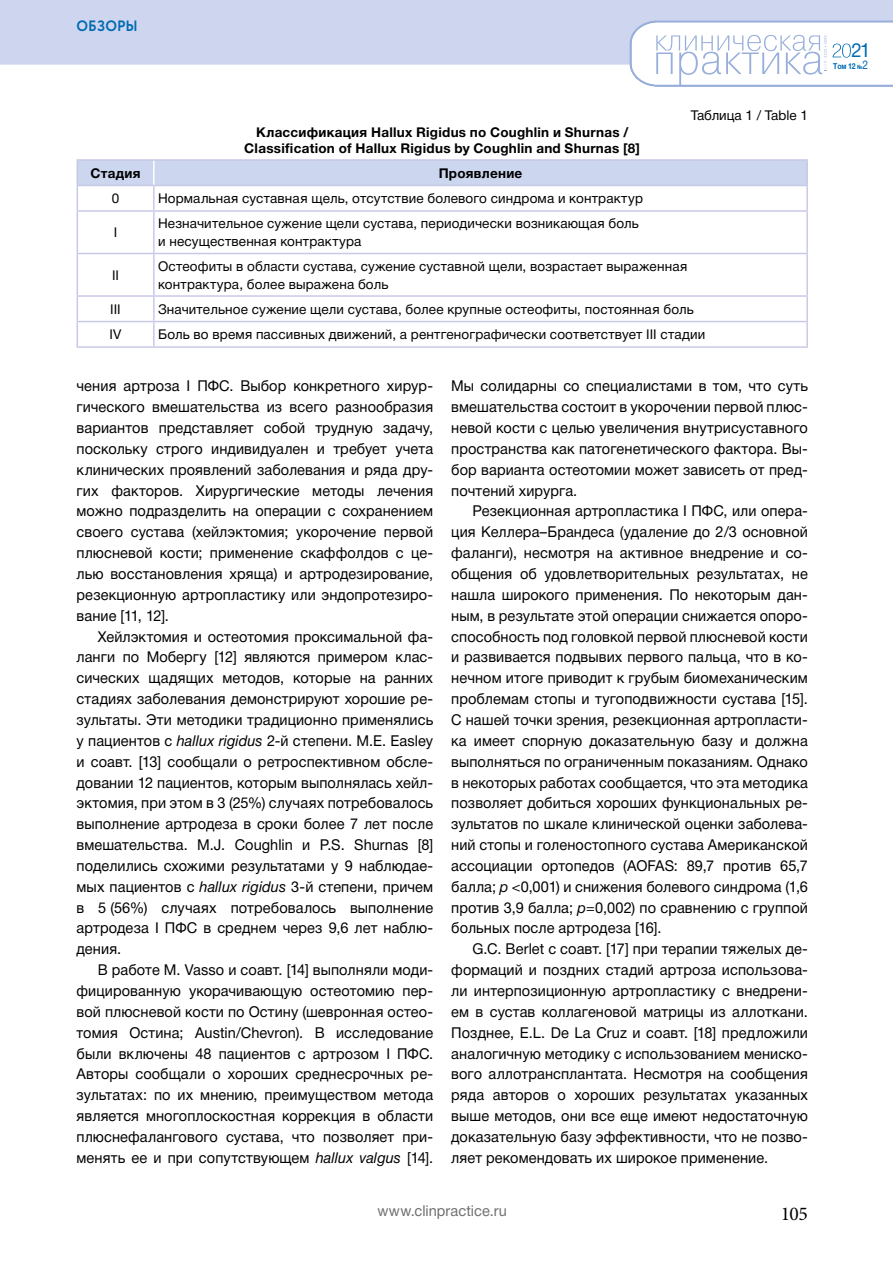
<style>
.page{position:relative;width:893px;height:1263px;background:#fff}
.page>*{position:absolute;margin:0;border:0;box-sizing:border-box;transform-origin:0 0}
.t1{font:19.5px "Minion Pro";color:#000}
.t2{font:19.5px "Helvetica Neue Cyr";color:#016ab3;scale:.95 1}
.t3{font:15px/20.9px "Helvetica Neue Cyr";letter-spacing:.005em;color:#000;text-align:justify}
.t4{font:15px "Helvetica Neue Cyr";letter-spacing:.005em;color:#706f6f}
.t5{font:700 15px "Circe";letter-spacing:-.005em;color:#016ab3;scale:.95 1}
.t6{font:13.5px/18px "Helvetica Neue Cyr";letter-spacing:.01em;color:#000}
.t7{font:700 13.5px/16.5px "Helvetica Neue Cyr";letter-spacing:.02em;color:#000;text-align:center}
.t8{font:700 8.25px "Helvetica Neue Cyr";color:#016ab3;scale:.85 1}
.s1{font-style:italic}
.s2{font-size:6px}
.s3{font-weight:400;font-size:12px}
</style>
<div class="page">
<div style="left:0;top:0;width:893px;height:65px;background:#cdd6ee"></div>
<svg style="left:629px;top:20px;width:264px;height:67px"></svg>
<hr style="left:77px;top:159px;width:77px;height:2px;background:#c8c9e7">
<hr style="left:154px;top:159px;width:654px;height:2px;background:#c8c9e7">
<hr style="left:806px;top:161px;width:2px;height:24px;background:#c8c9e7">
<svg style="left:77px;top:160px;width:729px;height:50px"></svg>
<hr style="left:154px;top:185px;width:654px;height:1px;background:#c8c9e7">
<hr style="left:153px;top:186px;width:2px;height:24px;background:#c8c9e7">
<hr style="left:806px;top:186px;width:2px;height:24px;background:#c8c9e7">
<hr style="left:77px;top:210px;width:77px;height:2px;background:#c8c9e7">
<hr style="left:77px;top:212px;width:1px;height:41px;background:#c8c9e7">
<hr style="left:154px;top:210px;width:654px;height:2px;background:#c8c9e7">
<hr style="left:153px;top:212px;width:2px;height:41px;background:#c8c9e7">
<hr style="left:806px;top:212px;width:2px;height:41px;background:#c8c9e7">
<hr style="left:77px;top:253px;width:77px;height:1px;background:#c8c9e7">
<hr style="left:77px;top:254px;width:1px;height:41px;background:#c8c9e7">
<hr style="left:154px;top:253px;width:654px;height:1px;background:#c8c9e7">
<hr style="left:153px;top:254px;width:2px;height:41px;background:#c8c9e7">
<hr style="left:806px;top:254px;width:2px;height:41px;background:#c8c9e7">
<hr style="left:77px;top:295px;width:77px;height:2px;background:#c8c9e7">
<hr style="left:154px;top:295px;width:654px;height:2px;background:#c8c9e7">
<hr style="left:153px;top:297px;width:2px;height:24px;background:#c8c9e7">
<hr style="left:806px;top:297px;width:2px;height:24px;background:#c8c9e7">
<hr style="left:77px;top:321px;width:77px;height:1px;background:#c8c9e7">
<svg style="left:77px;top:297px;width:1px;height:49px"></svg>
<hr style="left:154px;top:321px;width:654px;height:1px;background:#c8c9e7">
<hr style="left:153px;top:322px;width:2px;height:24px;background:#c8c9e7">
<hr style="left:806px;top:322px;width:2px;height:24px;background:#c8c9e7">
<hr style="left:77px;top:346px;width:77px;height:2px;background:#c8c9e7">
<hr style="left:154px;top:346px;width:654px;height:2px;background:#c8c9e7">
<hr style="left:153px;top:161px;width:2px;height:24px;background:#fff">
<p class="t5" style="left:77px;top:16px;width:66px">ОБЗОРЫ</p>
<p class="t7" style="left:244px;top:124px;width:397px">Классификация Hallux Rigidus по Coughlin и Shurnas /<br>Classification of Hallux Rigidus by Coughlin and Shurnas [8]</p>
<p class="t6" style="left:691px;top:107px;width:119px">Таблица 1 / Table 1</p>
<p class="t7" style="left:90px;top:165px;width:52px">Стадия</p>
<p class="t7" style="left:439px;top:165px;width:85px">Проявление</p>
<p class="t6" style="left:112px;top:189px;width:9px">0</p>
<p class="t6" style="left:158px;top:189px;width:486px">Нормальная суставная щель, отсутствие болевого синдрома и контрактур</p>
<p class="t6" style="left:114px;top:223px;width:5px">I</p>
<p class="t6" style="left:158px;top:214px;width:482px">Незначительное сужение щели сустава, периодически возникающая боль и несущественная контрактура</p>
<p class="t6" style="left:112px;top:266px;width:9px">II</p>
<p class="t6" style="left:158px;top:257px;width:531px">Остеофиты в области сустава, сужение суставной щели, возрастает выраженная контрактура, более выражена боль</p>
<p class="t6" style="left:110px;top:300px;width:12px">III</p>
<p class="t6" style="left:158px;top:300px;width:537px">Значительное сужение щели сустава, более крупные остеофиты, постоянная боль</p>
<p class="t6" style="left:110px;top:325px;width:13px">IV</p>
<p class="t6" style="left:158px;top:325px;width:549px">Боль во время пассивных движений, а рентгенографически соответствует III стадии</p>
<p class="t3" style="left:77px;top:376px;width:358px">чения артроза I ПФС. Выбор конкретного хирур&shy;гического вмешательства из всего разнообразия вариантов представляет собой трудную задачу, поскольку строго индивидуален и требует учета клинических проявлений заболевания и ряда дру&shy;гих факторов. Хирургические методы лечения можно подразделить на операции с сохранением своего сустава (хейлэктомия; укорочение первой плюсневой кости; применение скаффолдов с це&shy;лью восстановления хряща) и артродезирование, резекционную артропластику или эндопротезиро&shy;вание [11, 12].</p>
<p class="t3" style="left:77px;top:626px;width:358px;text-indent:21px">Хейлэктомия и остеотомия проксимальной фа&shy;ланги по Мобергу [12] являются примером клас&shy;сических щадящих методов, которые на ранних стадиях заболевания демонстрируют хорошие ре&shy;зультаты. Эти методики традиционно применялись у пациентов с <span class="s1">hallux rigidus</span> 2-й степени. M.E. Easley и соавт. [13] сообщали о ретроспективном обсле&shy;довании 12 пациентов, которым выполнялась хейл&shy;эктомия, при этом в 3 (25%) случаях потребовалось выполнение артродеза в сроки более 7 лет после вмешательства. M.J. Coughlin и P.S. Shurnas [8] поделились схожими результатами у 9 наблюдае&shy;мых пациентов с <span class="s1">hallux rigidus</span> 3-й степени, причем в 5 (56%) случаях потребовалось выполнение артродеза I ПФС в среднем через 9,6 лет наблю&shy;дения.</p>
<p class="t3" style="left:77px;top:959px;width:358px;text-indent:21px">В работе M. Vasso и соавт. [14] выполняли моди&shy;фицированную укорачивающую остеотомию пер&shy;вой плюсневой кости по Остину (шевронная остео&shy;томия Остина; Austin/Chevron). В исследование были включены 48 пациентов с артрозом I ПФС.<br>Авторы сообщали о хороших среднесрочных ре&shy;зультатах: по их мнению, преимуществом метода является многоплоскостная коррекция в области плюснефалангового сустава, что позволяет при&shy;менять ее и при сопутствующем <span class="s1">hallux valgus</span> [14].</p>
<p class="t3" style="left:451px;top:376px;width:358px">Мы солидарны со специалистами в том, что суть вмешательства состоит в укорочении первой плюс&shy;невой кости с целью увеличения внутрисуставного пространства как патогенетического фактора. Вы&shy;бор варианта остеотомии может зависеть от пред&shy;почтений хирурга.</p>
<p class="t3" style="left:451px;top:501px;width:358px;text-indent:21px">Резекционная артропластика I ПФС, или опера&shy;ция Келлера–Брандеса (удаление до 2/3 основной фаланги), несмотря на активное внедрение и со&shy;общения об удовлетворительных результатах, не нашла широкого применения. По некоторым дан&shy;ным, в результате этой операции снижается опоро&shy;способность под головкой первой плюсневой кости и развивается подвывих первого пальца, что в ко&shy;нечном итоге приводит к грубым биомеханическим проблемам стопы и тугоподвижности сустава [15].<br>С нашей точки зрения, резекционная артропласти&shy;ка имеет спорную доказательную базу и должна выполняться по ограниченным показаниям. Однако в некоторых работах сообщается, что эта методика позволяет добиться хороших функциональных ре&shy;зультатов по шкале клинической оценки заболева&shy;ний стопы и голеностопного сустава Американской ассоциации ортопедов (AOFAS: 89,7 против 65,7 балла; <span class="s1">р</span> &lt;0,001) и снижения болевого синдрома (1,6 против 3,9 балла; <span class="s1">р</span>=0,002) по сравнению с группой больных после артродеза [16].</p>
<p class="t3" style="left:451px;top:939px;width:358px;text-indent:21px">G.C. Berlet с соавт. [17] при терапии тяжелых де&shy;формаций и поздних стадий артроза использова&shy;ли интерпозиционную артропластику с внедрени&shy;ем в сустав коллагеновой матрицы из аллоткани.<br>Позднее, E.L. De La Cruz и соавт. [18] предложили аналогичную методику с использованием мениско&shy;вого аллотрансплантата. Несмотря на сообщения ряда авторов о хороших результатах указанных выше методов, они все еще имеют недостаточную доказательную базу эффективности, что не позво&shy;ляет рекомендовать их широкое применение.</p>
<p class="t4" style="left:377px;top:1203px;width:131px">www.clinpractice.ru</p>
<h1 class="t1" style="left:781px;top:1200px;width:29px">105</h1>
<h1 class="t2" style="left:851px;top:40px;width:22px">21</h1>
<p class="t8" style="left:833px;top:61px;width:43px">Том 12 <span class="s2">№</span><span class="s3">2</span></p>
</div>
